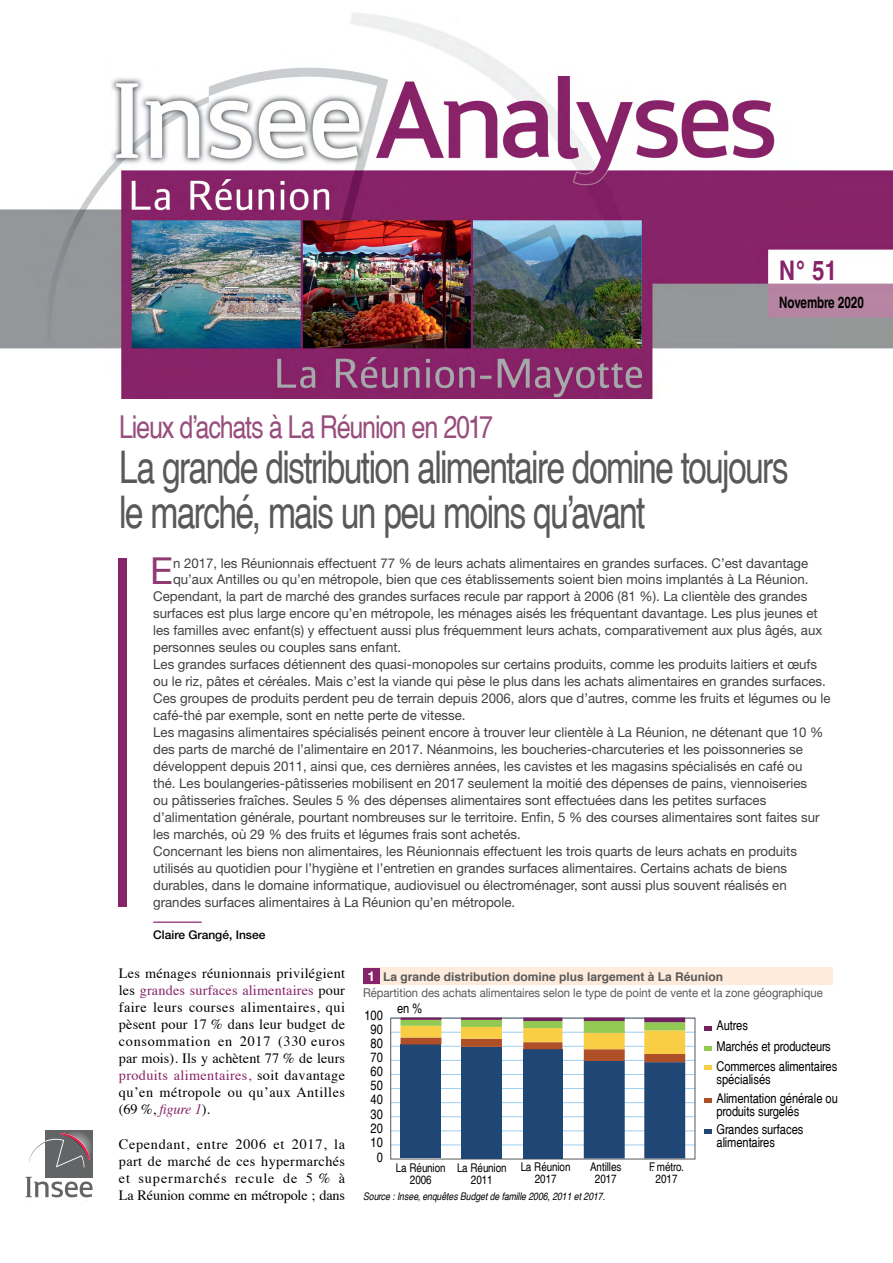
<style>
.page{position:relative;width:893px;height:1263px;background:#fff}
.page>*{position:absolute;margin:0;border:0;box-sizing:border-box;transform-origin:0 0}
.t1{font:45px/45px "Helvetica Narrow+ Regular";letter-spacing:-.04em;color:#58595b;scale:.91 1}
.t2{font:37.2px "Helvetica Neue LT Std";color:#903a72}
.t3{font:31.5px "Helvetica Narrow+ Regular";letter-spacing:-.035em;color:#984e7c}
.t4{font:27px "Helvetica Narrow+ Bold";color:#872368}
.t5{font:15.75px "Helvetica Narrow+ Bold";color:#000;scale:.9 1}
.Texte_courant{font:14.25px/17.1px "Times";letter-spacing:.025em;color:#000;text-align:justify}
.t6{font:13.5px/17px "Helvetica Neue LT Std";color:#414042}
.t7{font:13.5px/20.1px "Helvetica Narrow+ Regular";color:#000}
.t8{font:700 13.5px "Helvetica Neue LT Std";color:#fff}
.Titre_schéma_2{font:12px "Helvetica Neue";color:#58595b;scale:.94 1}
.t9{font:12px/12px "Helvetica Narrow+ Regular";color:#000;text-align:center}
.Titre_schéma_1{font:700 12px "Helvetica";color:#58595b}
.t10{font:500 12px "Helvetica Neue LT Std";color:#000}
.Sources_schéma{font:italic 10.5px "Helvetica Narrow+ Regular";color:#000}
.s1{color:#872368}
.s2{font-style:italic;color:#872368}
</style>
<div class="page">
<div style="left:45px;top:1130px;width:48px;height:47px;background:#636466"></div>
<svg style="left:26px;top:1132px;width:67px;height:65px"></svg>
<hr style="left:153px;top:921px;width:49px;height:2px;background:#872368">
<div style="left:119px;top:558px;width:8px;height:348px;background:#872368"></div>
<div style="left:363px;top:968px;width:470px;height:17px;background:#feebdb"></div>
<div style="left:363px;top:968px;width:17px;height:15px;background:#872368"></div>
<hr style="left:391px;top:1144px;width:304px;height:1px;background:#9ccff0">
<hr style="left:391px;top:1130px;width:304px;height:1px;background:#9ccff0">
<hr style="left:391px;top:1116px;width:304px;height:1px;background:#9ccff0">
<hr style="left:391px;top:1102px;width:304px;height:1px;background:#9ccff0">
<hr style="left:391px;top:1088px;width:304px;height:1px;background:#9ccff0">
<hr style="left:391px;top:1074px;width:304px;height:1px;background:#9ccff0">
<hr style="left:391px;top:1060px;width:304px;height:1px;background:#9ccff0">
<hr style="left:391px;top:1046px;width:304px;height:1px;background:#9ccff0">
<hr style="left:391px;top:1032px;width:304px;height:1px;background:#9ccff0">
<div style="left:390px;top:1018px;width:305px;height:141px;border:1px solid #58595b"></div>
<svg style="left:400px;top:1017px;width:285px;height:141px"></svg>
<svg style="left:705px;top:1026px;width:7px;height:4px"></svg>
<svg style="left:705px;top:1046px;width:7px;height:4px"></svg>
<svg style="left:705px;top:1065px;width:7px;height:4px"></svg>
<svg style="left:705px;top:1098px;width:7px;height:4px"></svg>
<svg style="left:705px;top:1129px;width:7px;height:5px"></svg>
<img style="left:0;top:13px;width:893px;height:385px">
<p class="t4" style="left:779px;top:254px;width:59px">N° 51</p>
<p class="t5" style="left:779px;top:293px;width:96px">Novembre 2020</p>
<p class="t3" style="left:119px;top:409px;width:376px">Lieux d’achats à La Réunion en 2017</p>
<p class="t1" style="left:119px;top:445px;width:737px">La grande distribution alimentaire domine toujours le marché, mais un peu moins qu’avant</p>
<p class="t2" style="left:150px;top:549px;width:24px">E</p>
<p class="t6" style="left:173px;top:554px;width:637px">n 2017, les Réunionnais effectuent 77 % de leurs achats alimentaires en grandes surfaces. C’est davantage</p>
<p class="t6" style="left:173px;top:571px;width:637px">qu’aux Antilles ou qu’en métropole, bien que ces établissements soient bien moins implantés à La Réunion.</p>
<p class="t6" style="left:153px;top:588px;width:656px">Cependant, la part de marché des grandes surfaces recule par rapport à 2006 (81 %). La clientèle des grandes</p>
<p class="t6" style="left:153px;top:605px;width:666px">surfaces est plus large encore qu’en métropole, les ménages aisés les fréquentant davantage. Les plus jeunes et</p>
<p class="t6" style="left:153px;top:622px;width:671px">les familles avec enfant(s) y effectuent aussi plus fréquemment leurs achats, comparativement aux plus âgés, aux</p>
<p class="t6" style="left:153px;top:639px;width:249px">personnes seules ou couples sans enfant.</p>
<p class="t6" style="left:153px;top:656px;width:679px">Les grandes surfaces détiennent des quasi-monopoles sur certains produits, comme les produits laitiers et œufs ou le riz, pâtes et céréales. Mais c’est la viande qui pèse le plus dans les achats alimentaires en grandes surfaces.<br>Ces groupes de produits perdent peu de terrain depuis 2006, alors que d’autres, comme les fruits et légumes ou le café-thé par exemple, sont en nette perte de vitesse.</p>
<p class="t6" style="left:153px;top:723px;width:672px">Les magasins alimentaires spécialisés peinent encore à trouver leur clientèle à La Réunion, ne détenant que 10 % des parts de marché de l’alimentaire en 2017. Néanmoins, les boucheries-charcuteries et les poissonneries se développent depuis 2011, ainsi que, ces dernières années, les cavistes et les magasins spécialisés en café ou thé. Les boulangeries-pâtisseries mobilisent en 2017 seulement la moitié des dépenses de pains, viennoiseries ou pâtisseries fraîches. Seules 5 % des dépenses alimentaires sont effectuées dans les petites surfaces d’alimentation générale, pourtant nombreuses sur le territoire. Enfin, 5 % des courses alimentaires sont faites sur les marchés, où 29 % des fruits et légumes frais sont achetés.</p>
<p class="t6" style="left:153px;top:842px;width:645px">Concernant les biens non alimentaires, les Réunionnais effectuent les trois quarts de leurs achats en produits utilisés au quotidien pour l’hygiène et l’entretien en grandes surfaces alimentaires. Certains achats de biens durables, dans le domaine informatique, audiovisuel ou électroménager, sont aussi plus souvent réalisés en grandes surfaces alimentaires à La Réunion qu’en métropole.</p>
<p class="t10" style="left:153px;top:927px;width:114px">Claire Grangé, Insee</p>
<p class="Texte_courant" style="left:119px;top:963px;width:228px">Les ménages réunionnais privilégient les <span class="s1">grandes surfaces alimentaires</span> pour faire leurs courses alimentaires, qui pèsent pour 17 % dans leur budget de consommation en 2017 (330 euros par mois). Ils y achètent 77 % de leurs <span class="s1">produits alimentaires,</span> soit davantage qu’en métropole ou qu’aux Antilles (69 %, <span class="s2">figure 1</span>).</p>
<p class="Texte_courant" style="left:119px;top:1134px;width:228px">Cependant, entre 2006 et 2017, la part de marché de ces hypermarchés et supermarchés recule de 5 % à La Réunion comme en métropole ; dans</p>
<p class="t8" style="left:368px;top:967px;width:9px">1</p>
<p class="Titre_schéma_1" style="left:383px;top:966px;width:342px">La grande distribution domine plus largement à La Réunion</p>
<p class="Titre_schéma_2" style="left:363px;top:984px;width:490px">Répartition des achats alimentaires selon le type de point de vente et la zone géographique</p>
<p class="t7" style="left:397px;top:998px;width:27px">en %</p>
<p class="t7" style="left:364px;top:1005px;width:20px">100</p>
<p class="t7" style="left:716px;top:1016px;width:122px">Autres<br>Marchés et producteurs<br>Commerces alimentaires</p>
<p class="t7" style="left:716px;top:1070px;width:123px;line-height:18.3px">spécialisés<br>Alimentation générale ou</p>
<p class="t7" style="left:716px;top:1102px;width:89px;line-height:17.7px">produits surgelés<br>Grandes surfaces</p>
<p class="t7" style="left:716px;top:1132px;width:60px">alimentaires</p>
<p class="t7" style="left:371px;top:1019px;width:14px">90</p>
<p class="t7" style="left:371px;top:1033px;width:14px">80</p>
<p class="t7" style="left:371px;top:1047px;width:14px">70</p>
<p class="t7" style="left:371px;top:1061px;width:14px">60</p>
<p class="t7" style="left:371px;top:1076px;width:14px">50</p>
<p class="t7" style="left:371px;top:1090px;width:14px">40</p>
<p class="t7" style="left:371px;top:1104px;width:14px">30</p>
<p class="t7" style="left:371px;top:1118px;width:14px">20</p>
<p class="t7" style="left:371px;top:1132px;width:14px">10</p>
<p class="t7" style="left:377px;top:1147px;width:8px">0</p>
<p class="t9" style="left:396px;top:1162px;width:51px">La Réunion<br>2006</p>
<p class="t9" style="left:457px;top:1161px;width:51px">La Réunion<br>2011</p>
<p class="t9" style="left:521px;top:1161px;width:51px">La Réunion<br>2017</p>
<p class="t9" style="left:590px;top:1161px;width:33px">Antilles<br>2017</p>
<p class="t9" style="left:649px;top:1161px;width:36px">F. métro.<br>2017</p>
<p class="Sources_schéma" style="left:363px;top:1190px;width:246px">Source :Insee,enquêtes Budgetde famille 2006,2011 et2017.</p>
</div>
